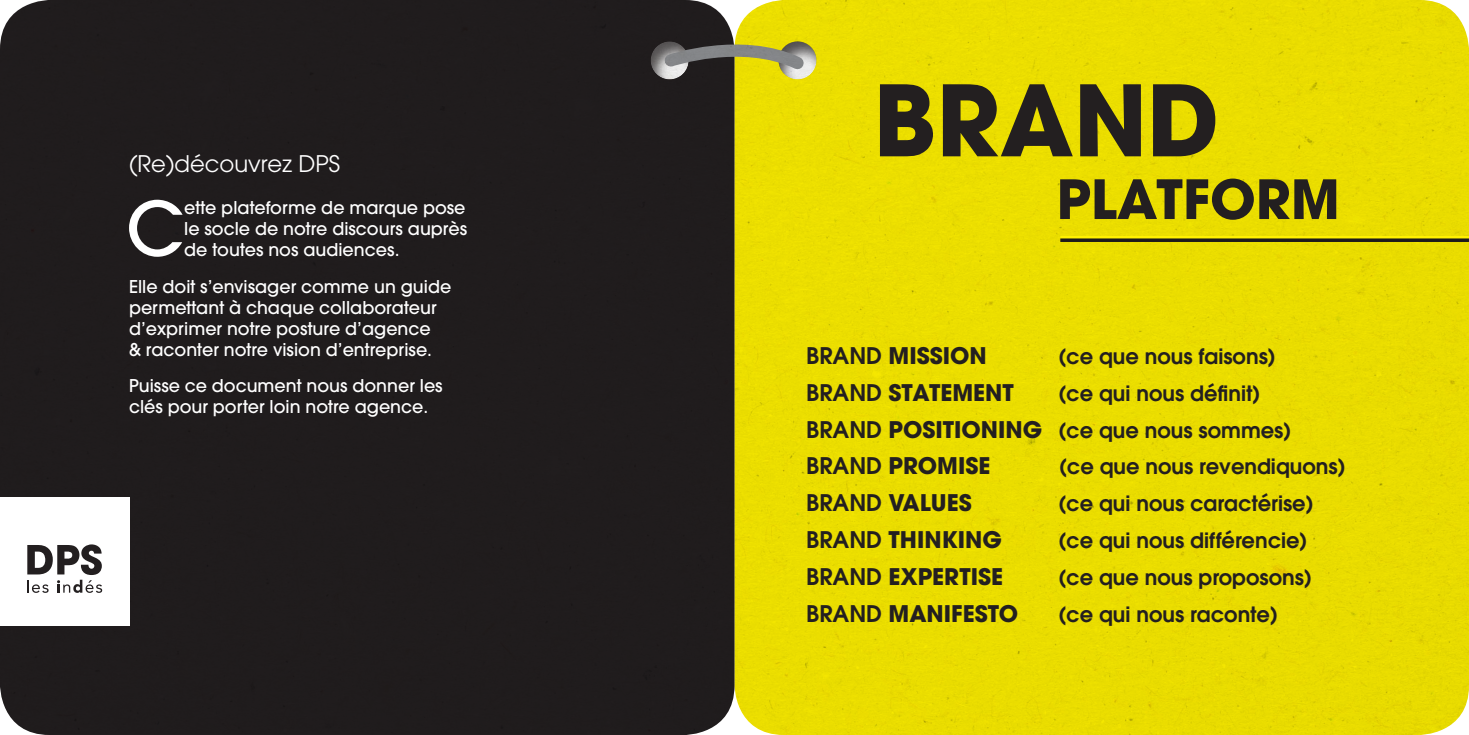
<style>
.page{position:relative;width:1469px;height:735px;background:#fff}
.page>*{position:absolute;margin:0;border:0;box-sizing:border-box;transform-origin:0 0}
.t1{font:700 97.3px "Avant Garde LT";color:#231f20}
.t2{font:500 74.2px "Avant Garde LT";color:#fff}
.t3{font:700 53.55px "Avant Garde LT";color:#231f20}
.t4{font:700 22.75px "Avant Garde LT";color:#231f20}
.t5{font:22.75px "Avant Garde LT";color:#fff}
.t6{font:600 21px "Avant Garde LT";color:#231f20}
.t7{font:500 17.5px/21px "Avant Garde LT";color:#fff}
.s1{font-weight:600}
.s2{font-size:22.75px}
.s3{font-weight:700;font-size:22.75px}
</style>
<div class="page">
<img style="left:0;top:0;width:1468px;height:734px">
<hr style="left:1060px;top:236px;width:408px;height:3px;background:#fff101">
<svg style="left:0;top:497px;width:129px;height:128px"></svg>
<svg style="left:1060px;top:238px;width:408px;height:4px;background:#373317"></svg>
<p class="t5" style="left:129px;top:150px;width:213px">(Re)découvrez DPS</p>
<p class="t2" style="left:126px;top:183px;width:60px">C</p>
<p class="t7" style="left:184px;top:197px;width:284px;text-align:justify">ette plateforme de marque pose le socle de notre discours auprès de toutes nos audiences.</p>
<p class="t7" style="left:129px;top:275px;width:324px">Elle doit s’envisager comme un guide permettant à chaque collaborateur d’exprimer notre posture d’agence<br>&amp; raconter notre vision d’entreprise.</p>
<p class="t7" style="left:129px;top:375px;width:315px">Puisse ce document nous donner les clés pour porter loin notre agence.</p>
<p class="t1" style="left:873px;top:57px;width:348px">BRAND</p>
<p class="t3" style="left:1056px;top:164px;width:285px">PLATFORM</p>
<p class="t4" style="left:806px;top:340px;width:182px"><span class="s1">BRAND</span> MISSION</p>
<p class="t6" style="left:1058px;top:342px;width:219px">(ce que nous faisons)</p>
<p class="t4" style="left:806px;top:377px;width:209px"><span class="s1">BRAND</span> STATEMENT</p>
<p class="t6" style="left:1058px;top:379px;width:204px">(ce qui nous définit)</p>
<p class="t6" style="left:806px;top:416px;width:487px"><span class="s2">BRAND</span> <span class="s3">POSITIONING</span> (ce que nous sommes)</p>
<p class="t4" style="left:806px;top:451px;width:186px"><span class="s1">BRAND</span> PROMISE</p>
<p class="t6" style="left:1058px;top:452px;width:288px">(ce que nous revendiquons)</p>
<p class="t4" style="left:806px;top:487px;width:167px"><span class="s1">BRAND</span> VALUES</p>
<p class="t6" style="left:1058px;top:489px;width:257px">(ce qui nous caractérise)</p>
<p class="t4" style="left:806px;top:524px;width:197px"><span class="s1">BRAND</span> THINKING</p>
<p class="t6" style="left:1058px;top:526px;width:251px">(ce qui nous différencie)</p>
<p class="t4" style="left:806px;top:561px;width:199px"><span class="s1">BRAND</span> EXPERTISE</p>
<p class="t6" style="left:1058px;top:563px;width:255px">(ce que nous proposons)</p>
<p class="t4" style="left:806px;top:598px;width:213px"><span class="s1">BRAND</span> MANIFESTO</p>
<p class="t6" style="left:1058px;top:599px;width:221px">(ce qui nous raconte)</p>
</div>
